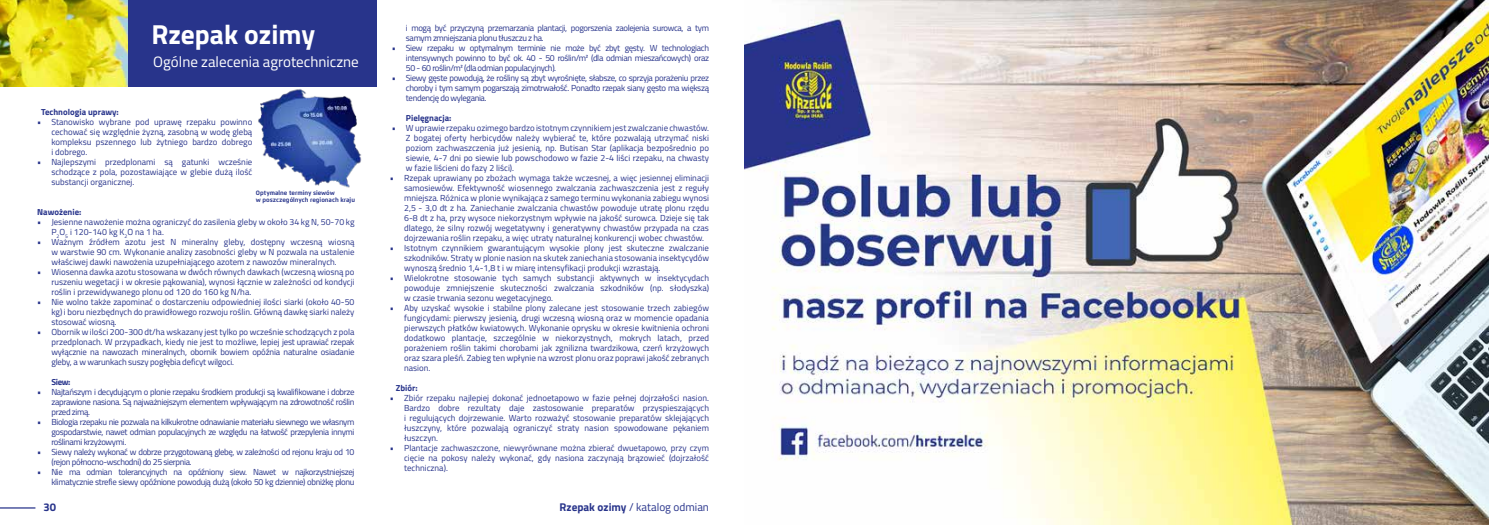
<style>
.page{position:relative;width:1489px;height:525px;background:#fff}
.page>*{position:absolute;margin:0;border:0;box-sizing:border-box;transform-origin:0 0}
.t1{font:700 27.5px "Cairo";color:#fff}
.t2{font:15px "Cairo";color:#fff}
.t3{font:11.25px "Cairo";color:#28348b}
.t4{font:700 11.25px "Cairo";color:#28348b}
.t5{font:8.75px/10px "Cairo";letter-spacing:-.01em;color:#28348b;text-align:justify}
.t6{font:8.75px/10px "Cairo";letter-spacing:-.04em;color:#28348b}
.t7{font:700 8.75px "Cairo";color:#28348b}
.t8{font:700 6.25px/7.5px "Flexo";color:#28348b}
.s1{font-weight:700}
</style>
<div class="page">
<hr style="left:0;top:507px;width:35px;height:1px;background:#28348b">
<div style="left:128px;top:0;width:249px;height:86px;background:#28348b"></div>
<img style="left:0;top:0;width:128px;height:86px">
<img style="left:252px;top:86px;width:112px;height:102px">
<img style="left:744px;top:0;width:744px;height:524px">
<h1 class="t1" style="left:151px;top:12px;width:165px">Rzepak ozimy</h1>
<h2 class="t2" style="left:153px;top:50px;width:207px">Ogólne zalecenia agrotechniczne</h2>
<p class="t7" style="left:41px;top:105px;width:79px">Technologia uprawy:</p>
<p class="t5" style="left:51px;top:117px;width:202px;text-indent:-14px">• Stanowisko wybrane pod uprawę rzepaku powinno cechować się względnie żyzną, zasobną w wodę glebą kompleksu pszennego lub żytniego bardzo dobrego i dobrego.</p>
<p class="t5" style="left:51px;top:157px;width:202px;text-indent:-14px">• Najlepszymi przedplonami są gatunki wcześnie schodzące z pola, pozostawiające w glebie dużą ilość substancji organicznej.</p>
<p class="t7" style="left:37px;top:205px;width:46px">Nawożenie:</p>
<p class="t5" style="left:51px;top:217px;width:304px;text-indent:-14px">• Jesienne nawożenie można ograniczyć do zasilenia gleby w około 34 kg N, 50-70 kg<br>P<sub>2</sub>O<sub>5</sub> i 120-140 kg K<sub>2</sub>O na 1 ha.</p>
<p class="t5" style="left:51px;top:237px;width:304px;text-indent:-14px">• Ważnym źródłem azotu jest N mineralny gleby, dostępny wczesną wiosną w warstwie 90 cm. Wykonanie analizy zasobności gleby w N pozwala na ustalenie właściwej dawki nawożenia uzupełniającego azotem z nawozów mineralnych.</p>
<p class="t5" style="left:51px;top:267px;width:304px;text-indent:-14px">• Wiosenna dawka azotu stosowana w dwóch równych dawkach (wczesną wiosną po ruszeniu wegetacji i w okresie pąkowania), wynosi łącznie w zależności od kondycji roślin i przewidywanego plonu od 120 do 160 kg N/ha.</p>
<p class="t5" style="left:51px;top:297px;width:304px;text-indent:-14px">• Nie wolno także zapominać o dostarczeniu odpowiedniej ilości siarki (około 40-50 kg) i boru niezbędnych do prawidłowego rozwoju roślin. Główną dawkę siarki należy stosować wiosną.</p>
<p class="t5" style="left:51px;top:327px;width:304px;text-indent:-14px">• Obornik w ilości 200-300 dt/ha wskazany jest tylko po wcześnie schodzących z pola przedplonach. W przypadkach, kiedy nie jest to możliwe, lepiej jest uprawiać rzepak wyłącznie na nawozach mineralnych, obornik bowiem opóźnia naturalne osiadanie gleby, a w warunkach suszy pogłębia deficyt wilgoci.</p>
<p class="t7" style="left:51px;top:375px;width:21px">Siew:</p>
<p class="t5" style="left:51px;top:387px;width:304px;text-indent:-14px">• Najtańszym i decydującym o plonie rzepaku środkiem produkcji są kwalifikowane i dobrze zaprawione nasiona. Są najważniejszym elementem wpływającym na zdrowotność roślin przed zimą.</p>
<p class="t5" style="left:51px;top:417px;width:304px;text-indent:-14px">• Biologia rzepaku nie pozwala na kilkukrotne odnawianie materiału siewnego we własnym gospodarstwie, nawet odmian populacyjnych ze względu na łatwość przepylenia innymi roślinami krzyżowymi.</p>
<p class="t6" style="left:51px;top:447px;width:304px;text-indent:-14px">• Siewy należy wykonać w dobrze przygotowaną glebę, w zależności od rejonu kraju od 10 (rejon północno-wschodni) do 25 sierpnia.</p>
<p class="t6" style="left:37px;top:467px;width:319px;text-align:right">• Nie ma odmian tolerancyjnych na opóźniony siew. Nawet w najkorzystniejszej klimatycznie strefie siewy opóźnione powodują dużą (około 50 kg dziennie) obniżkę plonu</p>
<p class="t8" style="left:256px;top:188px;width:101px">Optymalne terminy siewów<br>w poszczególnych regionach kraju</p>
<p class="t4" style="left:44px;top:497px;width:14px">30</p>
<p class="t6" style="left:406px;top:22px;width:304px">i mogą być przyczyną przemarzania plantacji, pogorszenia zaolejenia surowca, a tym samym zmniejszania plonu tłuszczu z ha.</p>
<p class="t5" style="left:406px;top:42px;width:304px;text-indent:-14px">• Siew rzepaku w optymalnym terminie nie może być zbyt gęsty. W technologiach intensywnych powinno to być ok. 40 - 50 roślin/m2 (dla odmian mieszańcowych) oraz 50 - 60 roślin/m2 (dla odmian populacyjnych).</p>
<p class="t5" style="left:406px;top:72px;width:304px;text-indent:-14px">• Siewy gęste powodują, że rośliny są zbyt wyrośnięte, słabsze, co sprzyja porażeniu przez choroby i tym samym pogarszają zimotrwałość. Ponadto rzepak siany gęsto ma większą tendencję do wylegania.</p>
<p class="t7" style="left:406px;top:110px;width:47px">Pielęgnacja:</p>
<p class="t5" style="left:406px;top:122px;width:304px;text-indent:-14px">• W uprawie rzepaku ozimego bardzo istotnym czynnikiem jest zwalczanie chwastów.<br>Z bogatej oferty herbicydów należy wybierać te, które pozwalają utrzymać niski poziom zachwaszczenia już jesienią, np. Butisan Star (aplikacja bezpośrednio po siewie, 4-7 dni po siewie lub powschodowo w fazie 2-4 liści rzepaku, na chwasty w fazie liścieni do fazy 2 liści).</p>
<p class="t5" style="left:404px;top:172px;width:306px;text-indent:-14px">• Rzepak uprawiany po zbożach wymaga także wczesnej, a więc jesiennej eliminacji samosiewów. Efektywność wiosennego zwalczania zachwaszczenia jest z reguły mniejsza. Różnica w plonie wynikająca z samego terminu wykonania zabiegu wynosi 2,5 - 3,0 dt z ha. Zaniechanie zwalczania chwastów powoduje utratę plonu rzędu 6-8 dt z ha, przy wysoce niekorzystnym wpływie na jakość surowca. Dzieje się tak dlatego, że silny rozwój wegetatywny i generatywny chwastów przypada na czas dojrzewania roślin rzepaku, a więc utraty naturalnej konkurencji wobec chwastów.</p>
<p class="t5" style="left:404px;top:242px;width:306px;text-indent:-14px">• Istotnym czynnikiem gwarantującym wysokie plony jest skuteczne zwalczanie szkodników. Straty w plonie nasion na skutek zaniechania stosowania insektycydów wynoszą średnio 1,4-1,8 t i w miarę intensyfikacji produkcji wzrastają.</p>
<p class="t5" style="left:404px;top:272px;width:306px;text-indent:-14px">• Wielokrotne stosowanie tych samych substancji aktywnych w insektycydach powoduje zmniejszenie skuteczności zwalczania szkodników (np. słodyszka) w czasie trwania sezonu wegetacyjnego.</p>
<p class="t5" style="left:404px;top:302px;width:306px;text-indent:-14px">• Aby uzyskać wysokie i stabilne plony zalecane jest stosowanie trzech zabiegów fungicydami: pierwszy jesienią, drugi wczesną wiosną oraz w momencie opadania pierwszych płatków kwiatowych. Wykonanie oprysku w okresie kwitnienia ochroni dodatkowo plantacje, szczególnie w niekorzystnych, mokrych latach, przed porażeniem roślin takimi chorobami jak zgnilizna twardzikowa, czerń krzyżowych oraz szara pleśń. Zabieg ten wpłynie na wzrost plonu oraz poprawi jakość zebranych nasion.</p>
<p class="t7" style="left:396px;top:380px;width:23px">Zbiór:</p>
<p class="t5" style="left:404px;top:393px;width:306px;text-indent:-14px">• Zbiór rzepaku najlepiej dokonać jednoetapowo w fazie pełnej dojrzałości nasion.<br>Bardzo dobre rezultaty daje zastosowanie preparatów przyspieszających i regulujących dojrzewanie. Warto rozważyć stosowanie preparatów sklejających łuszczyny, które pozwalają ograniczyć straty nasion spowodowane pękaniem łuszczyn.</p>
<p class="t5" style="left:404px;top:443px;width:306px;text-indent:-14px">• Plantacje zachwaszczone, niewyrównane można zbierać dwuetapowo, przy czym cięcie na pokosy należy wykonać, gdy nasiona zaczynają brązowieć (dojrzałość techniczna).</p>
<p class="t3" style="left:559px;top:498px;width:151px"><span class="s1">Rzepak ozimy</span> / katalog odmian</p>
</div>
